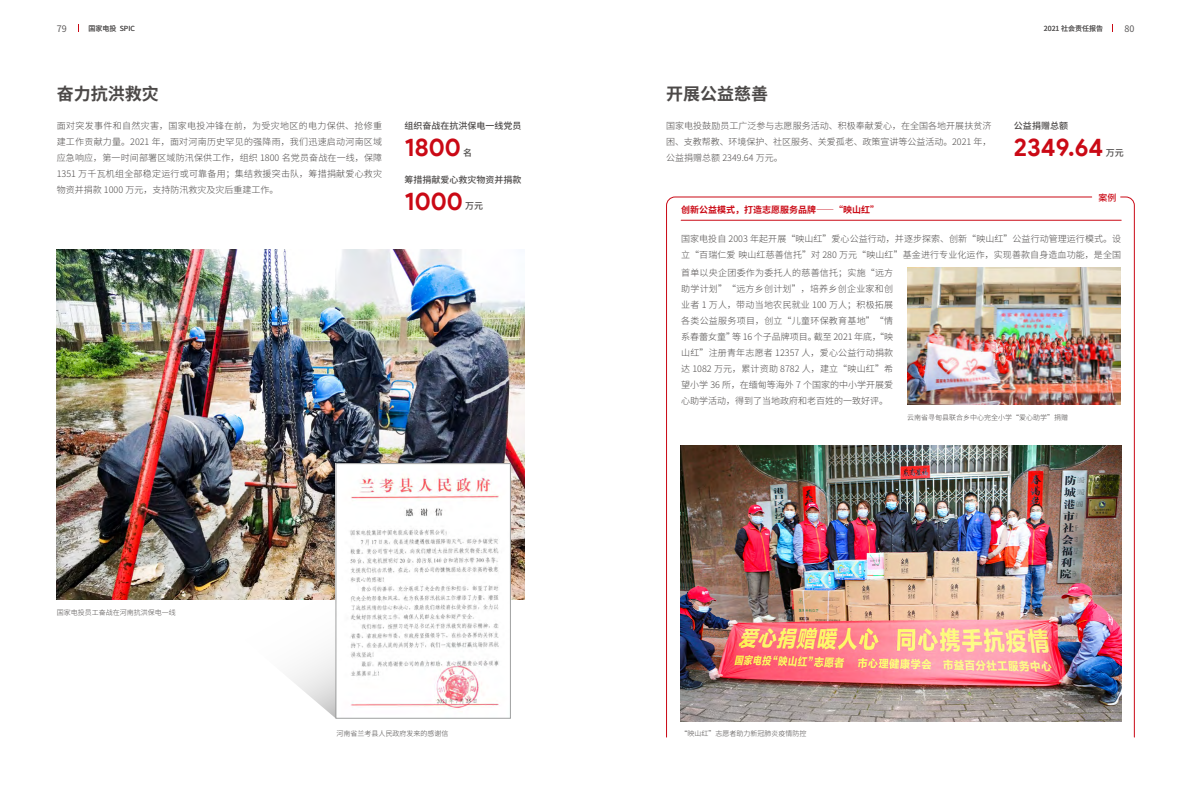
<style>
.page{position:relative;width:1191px;height:808px;background:#fff}
.page>*{position:absolute;margin:0;border:0;box-sizing:border-box;transform-origin:0 0}
.正文{font:700 25px "Product Sans";color:#ca0915}
.新黑三级{font:700 17px "Source Han Sans CN";color:#4c4948}
.正文-2{font:300 9px/16px "Source Han Sans CN";color:#4c4948;text-align:justify}
.正文-3{font:500 9px "Source Han Sans CN";color:#4c4948}
.正文-4{font:700 9px "Source Han Sans CN";color:#ca0915}
.t1{font:9px "Source Han Sans CN";color:#595757}
.正文-5{font:500 9px "Source Han Sans CN";color:#ca0915}
.图注{font:300 7px "Source Han Sans CN";color:#4c4948}
.t2{font:7px "Source Han Sans CN";color:#595757}
</style>
<div class="page">
<hr style="left:681px;top:220px;width:440px;height:1px;background:#ca0915">
<svg style="left:666px;top:196px;width:426px;height:542px"></svg>
<svg style="left:1119px;top:196px;width:16px;height:542px"></svg>
<img style="left:907px;top:268px;width:213px;height:137px">
<img style="left:57px;top:249px;width:468px;height:351px">
<img style="left:680px;top:445px;width:441px;height:277px">
<img style="left:338px;top:465px;width:170px;height:244px">
<div style="left:336px;top:463px;width:174px;height:255px;border:1px solid #9fa0a0"></div>
<svg style="left:290px;top:600px;width:46px;height:118px"></svg>
<p class="t1" style="left:57px;top:23px;width:11px">79</p>
<p class="t2" style="left:89px;top:24px;width:48px">国家电投 SPIC</p>
<p class="t2" style="left:1044px;top:24px;width:61px">2021 社会责任报告</p>
<p class="t1" style="left:1124px;top:23px;width:11px">80</p>
<p class="新黑三级" style="left:57px;top:84px;width:103px">奋力抗洪救灾</p>
<p class="新黑三级" style="left:666px;top:84px;width:103px">开展公益慈善</p>
<p class="正文-3" style="left:404px;top:121px;width:118px">组织奋战在抗洪保电一线党员</p>
<p class="正文" style="left:404px;top:132px;width:58px">1800</p>
<p class="正文-3" style="left:463px;top:147px;width:10px">名</p>
<p class="正文-3" style="left:404px;top:174px;width:118px">筹措捐献爱心救灾物资并捐款</p>
<p class="正文" style="left:404px;top:185px;width:60px">1000</p>
<p class="正文-3" style="left:465px;top:201px;width:19px">万元</p>
<p class="正文-2" style="left:57px;top:118px;width:327px">面对突发事件和自然灾害，国家电投冲锋在前，为受灾地区的电力保供、抢修重建工作贡献力量。2021 年，面对河南历史罕见的强降雨，我们迅速启动河南区域应急响应，第一时间部署区域防汛保供工作，组织 1800 名党员奋战在一线，保障1351 万千瓦机组全部稳定运行或可靠备用；集结救援突击队，筹措捐献爱心救灾物资并捐款 1000 万元，支持防汛救灾及灾后重建工作。</p>
<p class="正文-2" style="left:666px;top:118px;width:327px">国家电投鼓励员工广泛参与志愿服务活动、积极奉献爱心，在全国各地开展扶贫济困、支教帮教、环境保护、社区服务、关爱孤老、政策宣讲等公益活动。2021 年，公益捐赠总额 2349.64 万元。</p>
<p class="正文-4" style="left:681px;top:204px;width:199px">创新公益模式，打造志愿服务品牌——“映山红”</p>
<p class="正文-3" style="left:1014px;top:121px;width:55px">公益捐赠总额</p>
<p class="正文" style="left:1014px;top:132px;width:91px">2349.64</p>
<p class="正文-3" style="left:1105px;top:147px;width:19px">万元</p>
<p class="正文-5" style="left:1098px;top:192px;width:19px">案例</p>
<p class="正文-2" style="left:681px;top:231px;width:441px">国家电投自 2003 年起开展“映山红”爱心公益行动，并逐步探索、创新“映山红”公益行动管理运行模式。设立“百瑞仁爱 映山红慈善信托”对 280 万元“映山红”基金进行专业化运作，实现善款自身造血功能，是全国</p>
<p class="图注" style="left:57px;top:608px;width:120px">国家电投员工奋战在河南抗洪保电一线</p>
<p class="正文-2" style="left:681px;top:265px;width:214px">首单以央企团委作为委托人的慈善信托；实施“远方助学计划”“远方乡创计划”，培养乡创企业家和创业者 1 万人，带动当地农民就业 100 万人；积极拓展各类公益服务项目，创立“儿童环保教育基地”“情系春蕾女童”等 16 个子品牌项目。截至 2021 年底，“映山红”注册青年志愿者 12357 人，爱心公益行动捐款达 1082 万元，累计资助 8782 人，建立“映山红”希望小学 36 所，在缅甸等海外 7 个国家的中小学开展爱心助学活动，得到了当地政府和老百姓的一致好评。</p>
<p class="图注" style="left:907px;top:413px;width:162px">云南省寻甸县联合乡中心完全小学“爱心助学”捐赠</p>
<p class="图注" style="left:336px;top:730px;width:113px">河南省兰考县人民政府发来的感谢信</p>
<p class="图注" style="left:680px;top:730px;width:127px">“映山红”志愿者助力新冠肺炎疫情防控</p>
</div>
